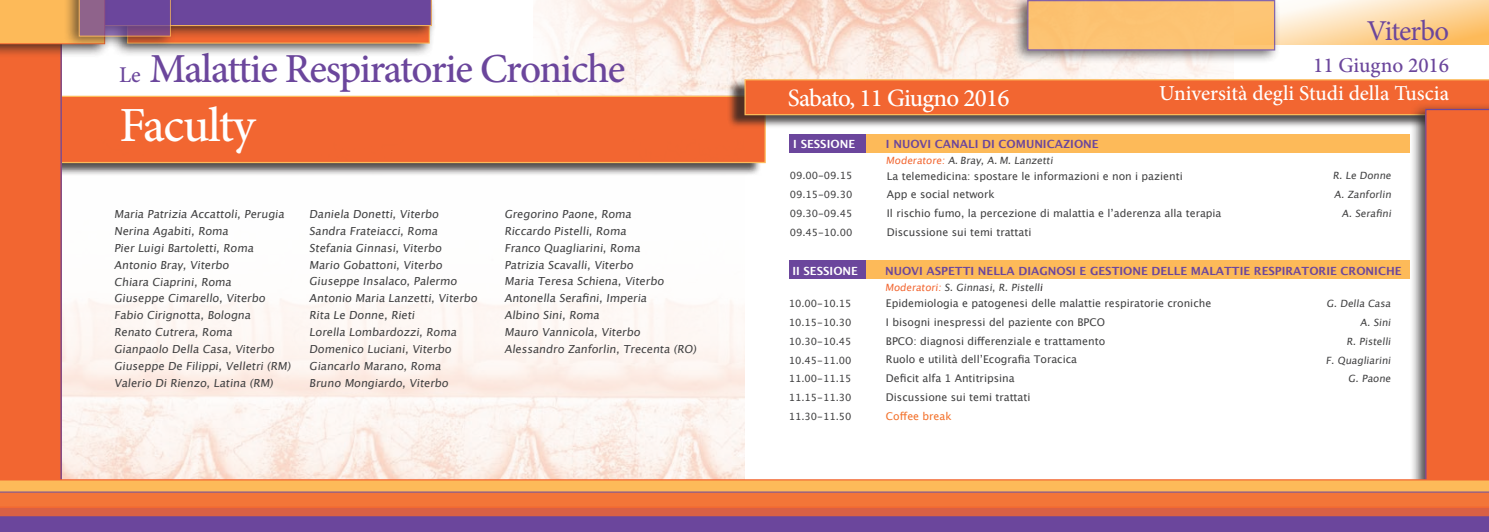
<style>
.page{position:relative;width:1489px;height:532px;background:#fff}
.page>*{position:absolute;margin:0;border:0;box-sizing:border-box;transform-origin:0 0}
.t1{font:500 49.12px "Minion Pro";letter-spacing:-.03em;color:#fff}
.t2{font:500 41.25px "Minion Pro";letter-spacing:-.03em;color:#6b469c}
.t3{font:28.75px "Minion Pro";letter-spacing:-.035em;color:#6b469c}
.t4{font:500 25px "Minion Pro";letter-spacing:-.03em;color:#fff}
.t5{font:500 22.5px "Minion Pro";color:#6b469c}
.t6{font:500 21.25px "Minion Pro";color:#fff}
.t7{font:500 21.25px "Minion Pro";color:#6b469c}
.t8{font:700 11.25px "Lucida Grande";color:#6b469c}
.t9{font:700 11.25px "Lucida Grande";color:#fff}
.t10{font:11.12px/16.9px "Lucida Grande";color:#414142}
.t11{font:10.62px/18.8px "Lucida Grande";color:#414142}
.t12{font:10.62px "Lucida Grande";color:#f37029}
.t13{font:10px/18.8px "Lucida Grande";color:#414142;text-align:right}
.s1{color:#f26631}
.s2{color:#231f20}
</style>
<div class="page">
<img style="left:533px;top:0;width:699px;height:95px">
<div style="left:50px;top:96px;width:715px;height:67px;background:#f26631;border:1px solid #fdba59"></div>
<svg style="left:744px;top:79px;width:744px;height:400px"></svg>
<img style="left:62px;top:107px;width:682px;height:372px">
<div style="left:0;top:57px;width:62px;height:422px;background:#f26631"></div>
<div style="left:789px;top:134px;width:621px;height:18px;background:#fdba59"></div>
<div style="left:789px;top:134px;width:77px;height:18px;background:#6b469c"></div>
<div style="left:789px;top:260px;width:620px;height:18px;background:#fdba59"></div>
<div style="left:789px;top:260px;width:77px;height:18px;background:#6b469c"></div>
<div style="left:112px;top:0;width:322px;height:57px;background:#231f20;opacity:.8"></div>
<div style="left:0;top:0;width:110px;height:57px;background:#231f20;opacity:.8"></div>
<div style="left:64px;top:0;width:111px;height:50px;background:#231f20;opacity:.8"></div>
<svg style="left:0;top:0;width:431px;height:44px;background:#a3656f"></svg>
<svg style="left:1279px;top:0;width:209px;height:45px;background:#fddaa9"></svg>
<div style="left:0;top:504px;width:1488px;height:27px;background:#6b469c"></div>
<svg style="left:0;top:479px;width:1488px;height:12px;background:#fbb157"></svg>
<svg style="left:0;top:491px;width:1488px;height:26px;background:#e16c43"></svg>
<div style="left:1011px;top:0;width:268px;height:64px;background:#231f20;opacity:.8"></div>
<div style="left:1027px;top:0;width:248px;height:50px;background:#fcc372;border:1px solid #6b469c"></div>
<h2 class="t2" style="left:149px;top:41px;width:477px">Malattie Respiratorie Croniche</h2>
<h1 class="t1" style="left:119px;top:92px;width:137px">Faculty</h1>
<h3 class="t5" style="left:119px;top:60px;width:23px">Le</h3>
<p class="t10" style="left:114px;top:205px;width:181px">Maria Patrizia Accattoli, Perugia<br>Nerina Agabiti, Roma<br>Pier Luigi Bartoletti, Roma<br>Antonio Bray, Viterbo<br>Chiara Ciaprini, Roma<br>Giuseppe Cimarello, Viterbo<br>Fabio Cirignotta, Bologna<br>Renato Cutrera, Roma<br>Gianpaolo Della Casa, Viterbo<br>Giuseppe De Filippi, Velletri (RM)<br>Valerio Di Rienzo, Latina (RM)</p>
<p class="t10" style="left:309px;top:205px;width:172px">Daniela Donetti, Viterbo<br>Sandra Frateiacci, Roma<br>Stefania Ginnasi, Viterbo<br>Mario Gobattoni, Viterbo<br>Giuseppe Insalaco, Palermo<br>Antonio Maria Lanzetti, Viterbo<br>Rita Le Donne, Rieti<br>Lorella Lombardozzi, Roma<br>Domenico Luciani, Viterbo<br>Giancarlo Marano, Roma<br>Bruno Mongiardo, Viterbo</p>
<p class="t10" style="left:504px;top:205px;width:196px">Gregorino Paone, Roma<br>Riccardo Pistelli, Roma<br>Franco Quagliarini, Roma<br>Patrizia Scavalli, Viterbo<br>Maria Teresa Schiena, Viterbo<br>Antonella Serafini, Imperia<br>Albino Sini, Roma<br>Mauro Vannicola, Viterbo<br>Alessandro Zanforlin, Trecenta (RO)</p>
<h3 class="t3" style="left:1366px;top:12px;width:84px">Viterbo</h3>
<h3 class="t4" style="left:787px;top:81px;width:223px">Sabato, 11 Giugno 2016</h3>
<h3 class="t7" style="left:1313px;top:51px;width:137px">11 Giugno 2016</h3>
<h3 class="t6" style="left:1159px;top:78px;width:291px">Università degli Studi della Tuscia</h3>
<p class="t9" style="left:793px;top:135px;width:63px">I SESSIONE</p>
<p class="t8" style="left:885px;top:135px;width:214px">I NUOVI CANALI DI COMUNICAZIONE</p>
<p class="t13" style="left:885px;top:151px;width:171px"><span class="s1">Moderatore:</span> A.Bray, A.M. Lanzetti</p>
<p class="t11" style="left:886px;top:166px;width:336px">La telemedicina: spostare le informazioni e non i pazienti<br>App e social network<br>Il rischio fumo, la percezione di malattia e l’aderenza alla terapia Discussione sui temi trattati</p>
<p class="t13" style="left:1332px;top:166px;width:62px">R. Le Donne<br>A. Zanforlin<br>A. Serafini</p>
<p class="t13" style="left:789px;top:166px;width:64px;text-align:justify">09.00-09.15<br>09.15-09.30<br>09.30-09.45<br>09.45-10.00</p>
<p class="t9" style="left:792px;top:261px;width:67px">II SESSIONE</p>
<p class="t8" style="left:885px;top:261px;width:518px">NUOVI ASPETTI NELLA DIAGNOSI E GESTIONE DELLE MALATTIE RESPIRATORIE CRONICHE</p>
<p class="t13" style="left:788px;top:294px;width:64px;text-align:justify">10.00-10.15<br>10.15-10.30<br>10.30-10.45<br>10.45-11.00<br>11.00-11.15<br>11.15-11.30<br>11.30-11.50</p>
<p class="t13" style="left:1325px;top:294px;width:69px">G. Della Casa<br>A. Sini<br>R. Pistelli<br>F. Quagliarini<br>G. Paone</p>
<p class="t13" style="left:885px;top:278px;width:161px"><span class="s1">Moderatori:</span> S. Ginnasi, R. Pistell<span class="s2">i</span></p>
<p class="t11" style="left:885px;top:294px;width:327px">Epidemiologia e patogenesi delle malattie respiratorie croniche I bisogni inespressi del paziente con BPCO<br>BPCO: diagnosi differenziale e trattamento<br>Ruolo e utilità dell’Ecografia Toracica<br>Deficit alfa 1 Antitripsina<br>Discussione sui temi trattati</p>
<p class="t12" style="left:885px;top:409px;width:67px">Coffee break</p>
</div>
